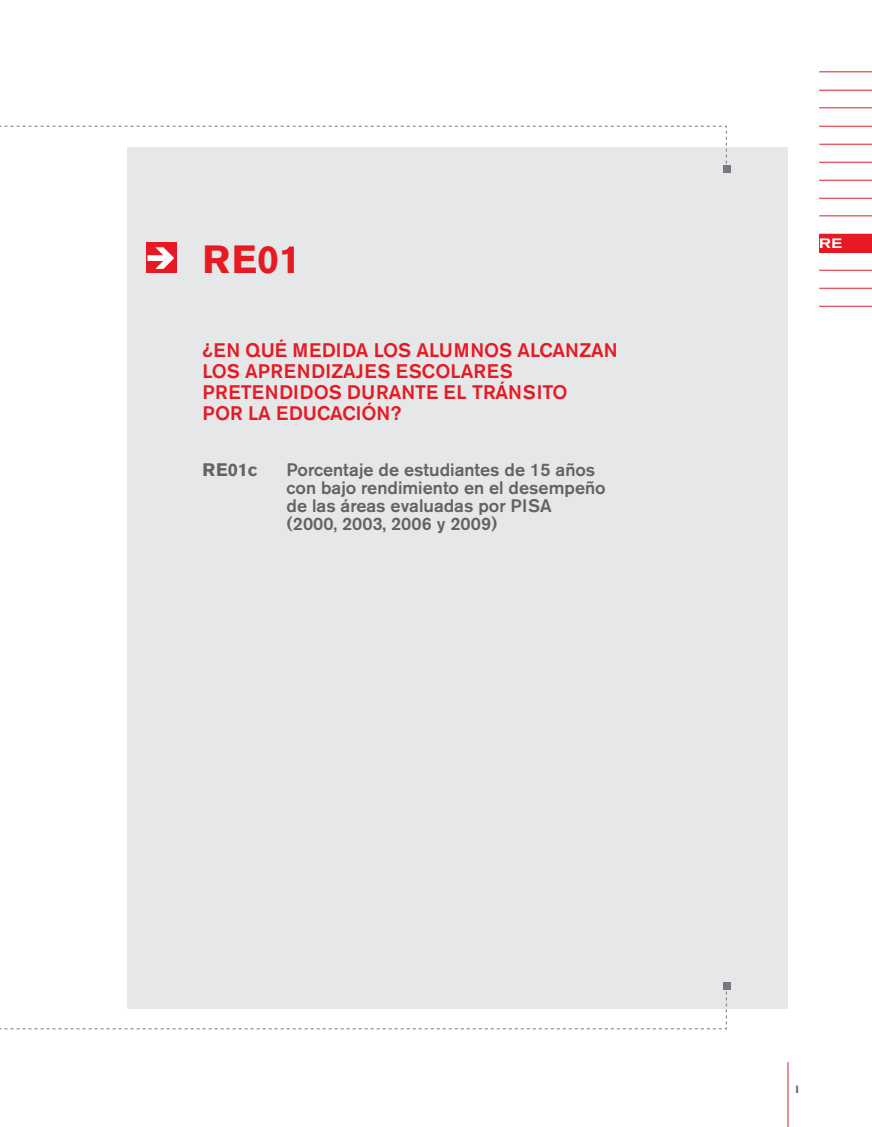
<style>
.page{position:relative;width:872px;height:1127px;background:#fff}
.page>*{position:absolute;margin:0;border:0;box-sizing:border-box;transform-origin:0 0}
.t1{font:700 39px "Akzidenz Grotesk BE";color:#e51a23}
.t2{font:500 19.5px/21px "Akzidenz Grotesk BE";color:#e51a23}
.t3{font:500 18px/18px "Akzidenz Grotesk BE";color:#636366}
.t4{font:700 18px "Akzidenz Grotesk BE";color:#636366}
.t5{font:500 expanded 13.5px "Akzidenz Grotesk BE";color:#fff}
.t6{font:500 expanded 10.5px "Akzidenz Grotesk BE";color:#636366}
</style>
<div class="page">
<div style="left:819px;top:234px;width:53px;height:18px;background:#e51a23"></div>
<hr style="left:787px;top:1062px;width:1px;height:65px;background:#e51a23">
<hr style="left:819px;top:72px;width:53px;height:1px;background:#e51a23">
<hr style="left:819px;top:90px;width:53px;height:1px;background:#e51a23">
<hr style="left:819px;top:108px;width:53px;height:1px;background:#e51a23">
<hr style="left:819px;top:126px;width:53px;height:1px;background:#e51a23">
<hr style="left:819px;top:144px;width:53px;height:1px;background:#e51a23">
<hr style="left:819px;top:162px;width:53px;height:1px;background:#e51a23">
<hr style="left:819px;top:180px;width:53px;height:1px;background:#e51a23">
<hr style="left:819px;top:198px;width:53px;height:1px;background:#e51a23">
<hr style="left:819px;top:216px;width:53px;height:1px;background:#e51a23">
<hr style="left:819px;top:252px;width:53px;height:1px;background:#e51a23">
<hr style="left:819px;top:270px;width:53px;height:1px;background:#e51a23">
<hr style="left:819px;top:288px;width:53px;height:1px;background:#e51a23">
<hr style="left:819px;top:306px;width:53px;height:1px;background:#e51a23">
<div style="left:128px;top:147px;width:660px;height:861px;background:#e6e7e9"></div>
<div style="left:146px;top:242px;width:30px;height:31px;background:#e51a23"></div>
<svg style="left:147px;top:247px;width:27px;height:22px"></svg>
<svg style="left:0;top:125px;width:727px;height:44px"></svg>
<div style="left:723px;top:165px;width:7px;height:8px;background:#76787b"></div>
<svg style="left:0;top:986px;width:727px;height:43px"></svg>
<div style="left:723px;top:982px;width:7px;height:7px;background:#76787b"></div>
<h1 class="t1" style="left:202px;top:237px;width:100px">RE01</h1>
<p class="t2" style="left:202px;top:340px;width:416px">¿EN QUÉ MEDIDA LOS ALUMNOS ALCANZAN<br>LOS APRENDIZAJES ESCOLARES<br>PRETENDIDOS DURANTE EL TRÁNSITO<br>POR LA EDUCACIÓN?</p>
<p class="t4" style="left:202px;top:460px;width:56px">RE01c</p>
<p class="t3" style="left:287px;top:461px;width:321px">Porcentaje de estudiantes de 15 años con bajo rendimiento en el desempeño de las áreas evaluadas por PISA (2000, 2003, 2006 y 2009)</p>
<p class="t5" style="left:819px;top:236px;width:24px">RE</p>
<p class="t6" style="left:795px;top:1083px;width:5px">I</p>
</div>
